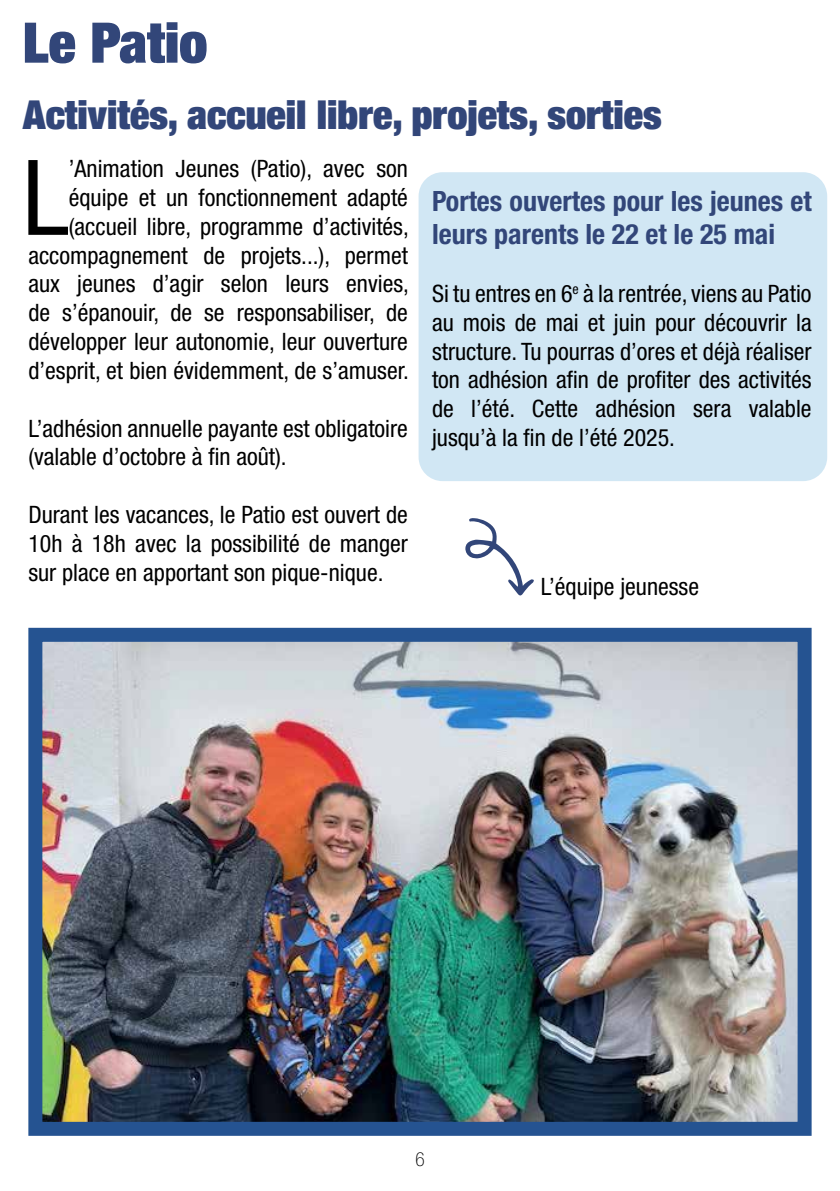
<style>
.page{position:relative;width:840px;height:1191px;background:#fff}
.page>*{position:absolute;margin:0;border:0;box-sizing:border-box;transform-origin:0 0}
.t1{font:condensed 104.6px "Helvetica Neue LT Std";color:#000}
.t2{font:900 condensed 56px "Helvetica Neue LT Std";color:#324679}
.t3{font:900 condensed 40px "Helvetica Neue LT Std";color:#324679}
.t4{font:700 condensed 28px/33.6px "Helvetica Neue LT Std";color:#324679}
.t5{font:condensed 24px/28.8px "Helvetica Neue LT Std";color:#000;text-align:justify}
.t6{font:100 condensed 19.4px "Helvetica Neue LT Std";color:#000}
</style>
<div class="page">
<div style="left:418px;top:172px;width:408px;height:309px;background:#d1e7f4;border-radius:24px"></div>
<img style="left:43px;top:643px;width:753px;height:477px">
<div style="left:28px;top:628px;width:783px;height:507px;border:14px solid #255391"></div>
<svg style="left:465px;top:518px;width:68px;height:78px"></svg>
<h2 class="t2" style="left:23px;top:7px;width:186px">Le Patio</h2>
<h3 class="t3" style="left:23px;top:89px;width:640px">Activités, accueil libre, projets, sorties</h3>
<p class="t5" style="left:28px;top:154px;width:382px;text-align:right">’Animation Jeunes (Patio), avec son équipe et un fonctionnement adapté (accueil libre, programme d’activités, accompagnement de projets...), permet aux jeunes d’agir selon leurs envies, de s’épanouir, de se responsabiliser, de développer leur autonomie, leur ouverture d’esprit, et bien évidemment, de s’amuser.</p>
<p class="t5" style="left:28px;top:413px;width:381px">L’adhésion annuelle payante est obligatoire (valable d’octobre à fin août).</p>
<p class="t5" style="left:28px;top:500px;width:381px">Durant les vacances, le Patio est ouvert de 10h à 18h avec la possibilité de manger sur place en apportant son pique-nique.</p>
<h1 class="t1" style="left:22px;top:137px;width:48px">L</h1>
<p class="t4" style="left:432px;top:184px;width:381px">Portes ouvertes pour les jeunes et leurs parents le 22 et le 25 mai</p>
<p class="t5" style="left:432px;top:279px;width:381px">Si tu entres en 6<sup>e</sup> à la rentrée, viens au Patio au mois de mai et juin pour découvrir la structure. Tu pourras d’ores et déjà réaliser ton adhésion afin de profiter des activités de l’été. Cette adhésion sera valable jusqu’à la fin de l’été 2025.</p>
<p class="t5" style="left:540px;top:572px;width:160px">L’équipe jeunesse</p>
<p class="t6" style="left:415px;top:1147px;width:11px">6</p>
</div>
